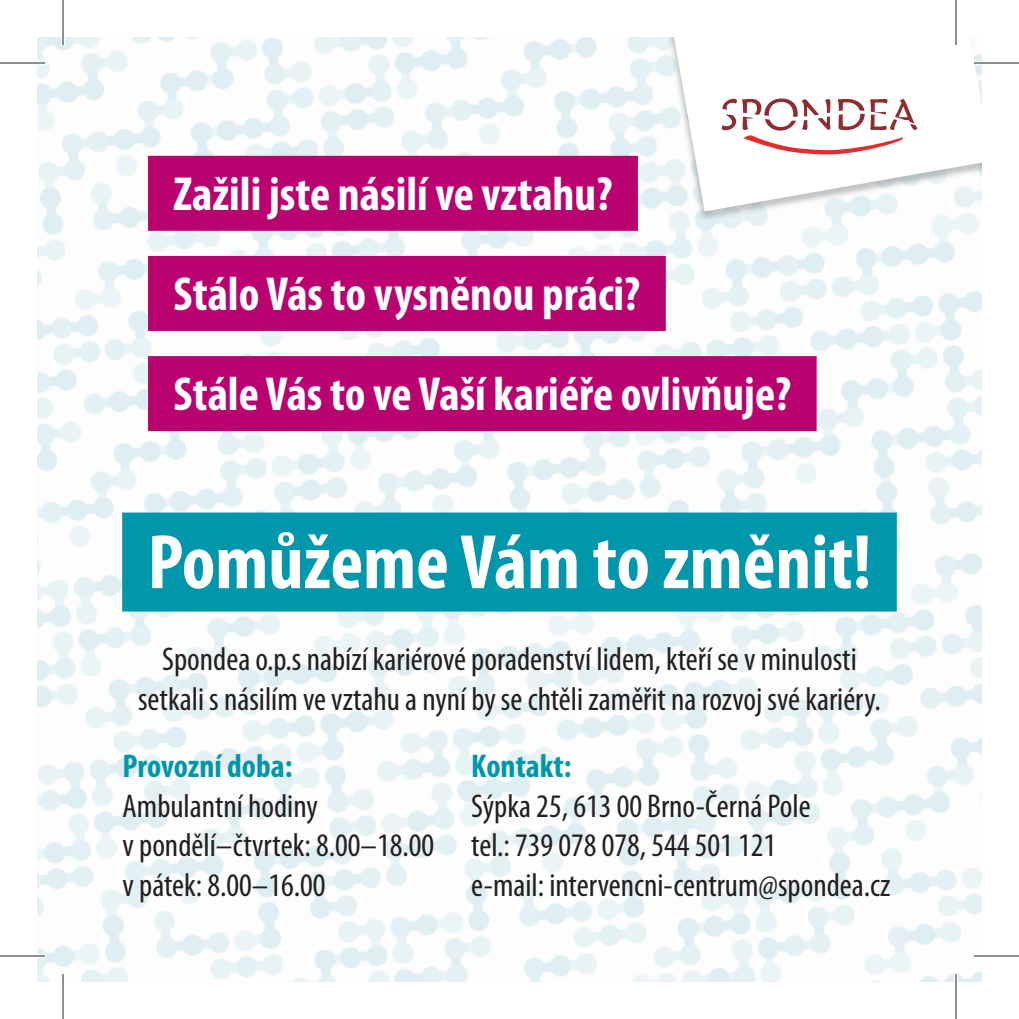
<style>
.page{position:relative;width:1019px;height:1019px;background:#fff}
.page>*{position:absolute;margin:0;border:0;box-sizing:border-box;transform-origin:0 0}
.t1{font:700 condensed 78px "Myriad Pro";color:#fff}
.t2{font:700 condensed 48px/100.2px "Myriad Pro";color:#fff}
.t3{font:condensed 33px/39.6px "Myriad Pro";color:#231f20}
.t4{font:700 condensed 33px "Myriad Pro";color:#0096ab}
</style>
<div class="page">
<img style="left:37px;top:37px;width:944px;height:944px">
<div style="left:122px;top:513px;width:775px;height:99px;background:#0096ab"></div>
<div style="left:148px;top:156px;width:490px;height:75px;background:#ba0170"></div>
<div style="left:148px;top:256px;width:518px;height:75px;background:#ba0170"></div>
<div style="left:148px;top:356px;width:669px;height:75px;background:#ba0170"></div>
<img style="left:649px;top:37px;width:332px;height:183px">
<svg style="left:654px;top:37px;width:327px;height:174px"></svg>
<svg style="left:722px;top:99px;width:196px;height:56px"></svg>
<hr style="left:0;top:61px;width:45px;height:4px;background:#fff">
<hr style="left:974px;top:61px;width:45px;height:4px;background:#fff">
<svg style="left:0;top:954px;width:45px;height:4px"></svg>
<svg style="left:974px;top:954px;width:45px;height:4px"></svg>
<hr style="left:61px;top:0;width:4px;height:45px;background:#fff">
<hr style="left:61px;top:974px;width:4px;height:45px;background:#fff">
<svg style="left:954px;top:0;width:4px;height:45px"></svg>
<svg style="left:954px;top:974px;width:4px;height:45px"></svg>
<hr style="left:0;top:62px;width:45px;height:2px;background:#231f20">
<hr style="left:974px;top:62px;width:45px;height:2px;background:#231f20">
<hr style="left:0;top:955px;width:45px;height:1px;background:#231f20">
<hr style="left:974px;top:955px;width:45px;height:1px;background:#231f20">
<hr style="left:62px;top:0;width:2px;height:45px;background:#231f20">
<hr style="left:62px;top:974px;width:2px;height:45px;background:#231f20">
<hr style="left:955px;top:0;width:1px;height:45px;background:#231f20">
<hr style="left:955px;top:974px;width:1px;height:45px;background:#231f20">
<h2 class="t2" style="left:174px;top:148px;width:619px">Zažili jste násilí ve vztahu?<br>Stálo Vás to vysněnou práci?<br>Stále Vás to ve Vaší kariéře ovlivňuje?</h2>
<h1 class="t1" style="left:148px;top:534px;width:725px">Pomůžeme Vám to změnit!</h1>
<p class="t3" style="left:138px;top:643px;width:744px;text-align:center">Spondea o.p.s nabízí kariérové poradenství lidem, kteří se v minulosti setkali s násilím ve vztahu a nyní by se chtěli zaměřit na rozvoj své kariéry.</p>
<p class="t4" style="left:123px;top:754px;width:171px">Provozní doba:</p>
<p class="t3" style="left:123px;top:789px;width:313px">Ambulantní hodiny<br>v pondělí–čtvrtek: 8.00–18.00 v pátek: 8.00–16.00</p>
<p class="t4" style="left:471px;top:754px;width:102px">Kontakt:</p>
<p class="t3" style="left:471px;top:789px;width:421px">Sýpka 25, 613 00 Brno-Černá Pole<br>tel.: 739 078 078, 544 501 121<br>e-mail: intervencni-centrum@spondea.cz</p>
</div>
